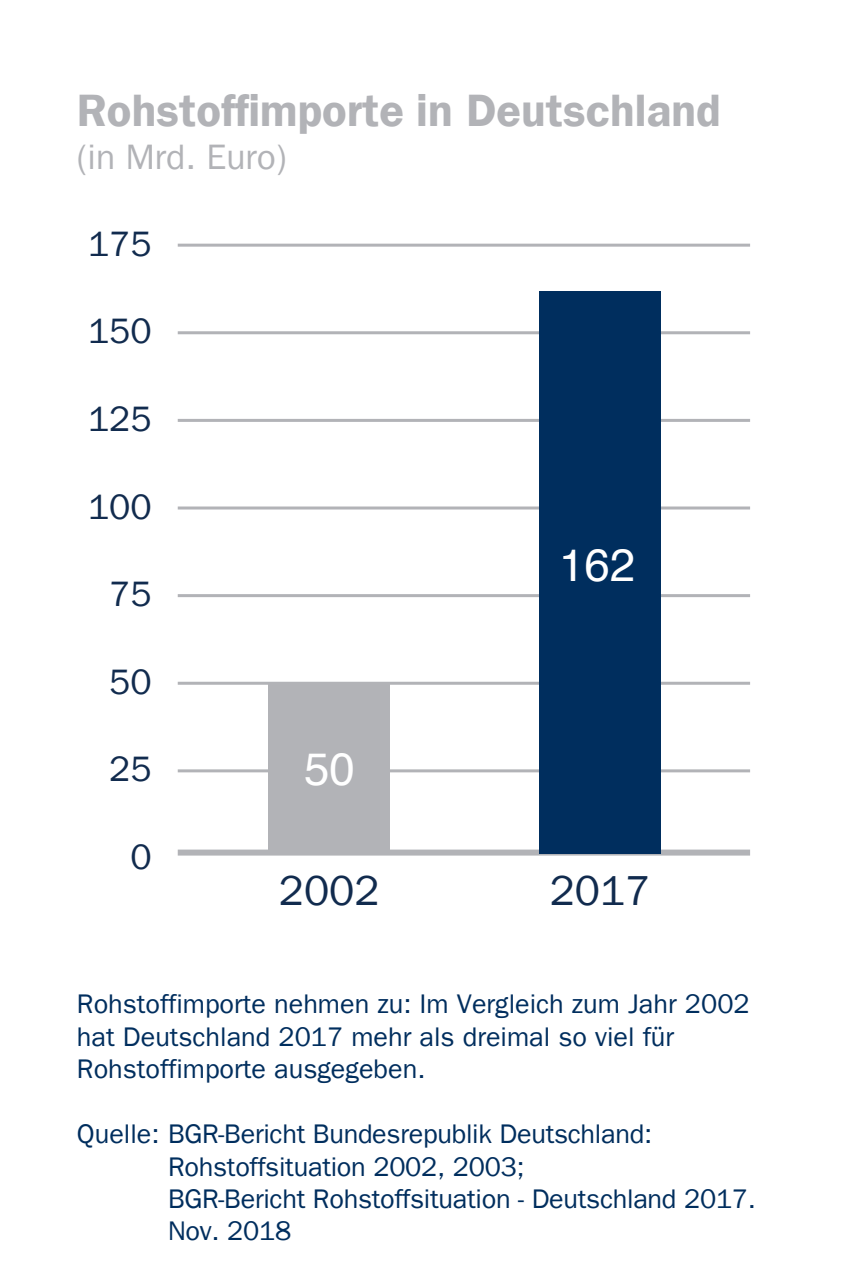
<style>
.page{position:relative;width:851px;height:1276px;background:#fff}
.page>*{position:absolute;margin:0;border:0;box-sizing:border-box;transform-origin:0 0}
.t1{font:600 45.6px "Franklin Gothic LT";color:#b2b3b7}
.t2{font:45.6px "Helvetica";color:#fff}
.t3{font:42px "Franklin Gothic LT";color:#112b4e}
.t4{font:35.4px "Franklin Gothic LT";color:#112b4e}
.t5{font:35.4px "Franklin Gothic LT";color:#b2b3b7}
.t6{font:27px/32.4px "Franklin Gothic LT";color:#002e5e}
</style>
<div class="page">
<hr style="left:178px;top:419px;width:572px;height:3px;background:#b2b3b7">
<hr style="left:178px;top:331px;width:572px;height:3px;background:#b2b3b7">
<hr style="left:178px;top:244px;width:572px;height:3px;background:#b2b3b7">
<div style="left:178px;top:849px;width:572px;height:6px;background:#b2b3b7"></div>
<hr style="left:178px;top:682px;width:572px;height:3px;background:#b2b3b7">
<hr style="left:178px;top:769px;width:572px;height:3px;background:#b2b3b7">
<hr style="left:178px;top:594px;width:572px;height:3px;background:#b2b3b7">
<hr style="left:178px;top:506px;width:572px;height:3px;background:#b2b3b7">
<div style="left:268px;top:683px;width:122px;height:170px;background:#b2b3b7"></div>
<div style="left:539px;top:291px;width:121px;height:562px;background:#002e5e"></div>
<h1 class="t1" style="left:77px;top:84px;width:645px">Rohstoffimporte in Deutschland</h1>
<h3 class="t5" style="left:77px;top:136px;width:211px">(in Mrd. Euro)</h3>
<h3 class="t4" style="left:88px;top:223px;width:65px">175</h3>
<h3 class="t4" style="left:88px;top:311px;width:65px">150</h3>
<h3 class="t4" style="left:88px;top:398px;width:65px">125</h3>
<h3 class="t4" style="left:88px;top:486px;width:65px">100</h3>
<h3 class="t4" style="left:109px;top:574px;width:44px">75</h3>
<h3 class="t4" style="left:109px;top:661px;width:44px">50</h3>
<h3 class="t4" style="left:109px;top:749px;width:44px">25</h3>
<h3 class="t4" style="left:130px;top:836px;width:23px">0</h3>
<h1 class="t2" style="left:304px;top:734px;width:52px">50</h1>
<h1 class="t2" style="left:559px;top:529px;width:77px">162</h1>
<h2 class="t3" style="left:279px;top:867px;width:102px">2002</h2>
<h2 class="t3" style="left:549px;top:867px;width:102px">2017</h2>
<p class="t6" style="left:77px;top:988px;width:674px">Rohstoffimporte nehmen zu: Im Vergleich zum Jahr 2002 hat Deutschland 2017 mehr als dreimal so viel für<br>Rohstoffimporte ausgegeben.</p>
<p class="t6" style="left:168px;top:1118px;width:589px;text-indent:-91px">Quelle: BGR-Bericht Bundesrepublik Deutschland:<br>Rohstoffsituation 2002, 2003;<br>BGR-Bericht Rohstoffsituation - Deutschland 2017.<br>Nov. 2018</p>
</div>
